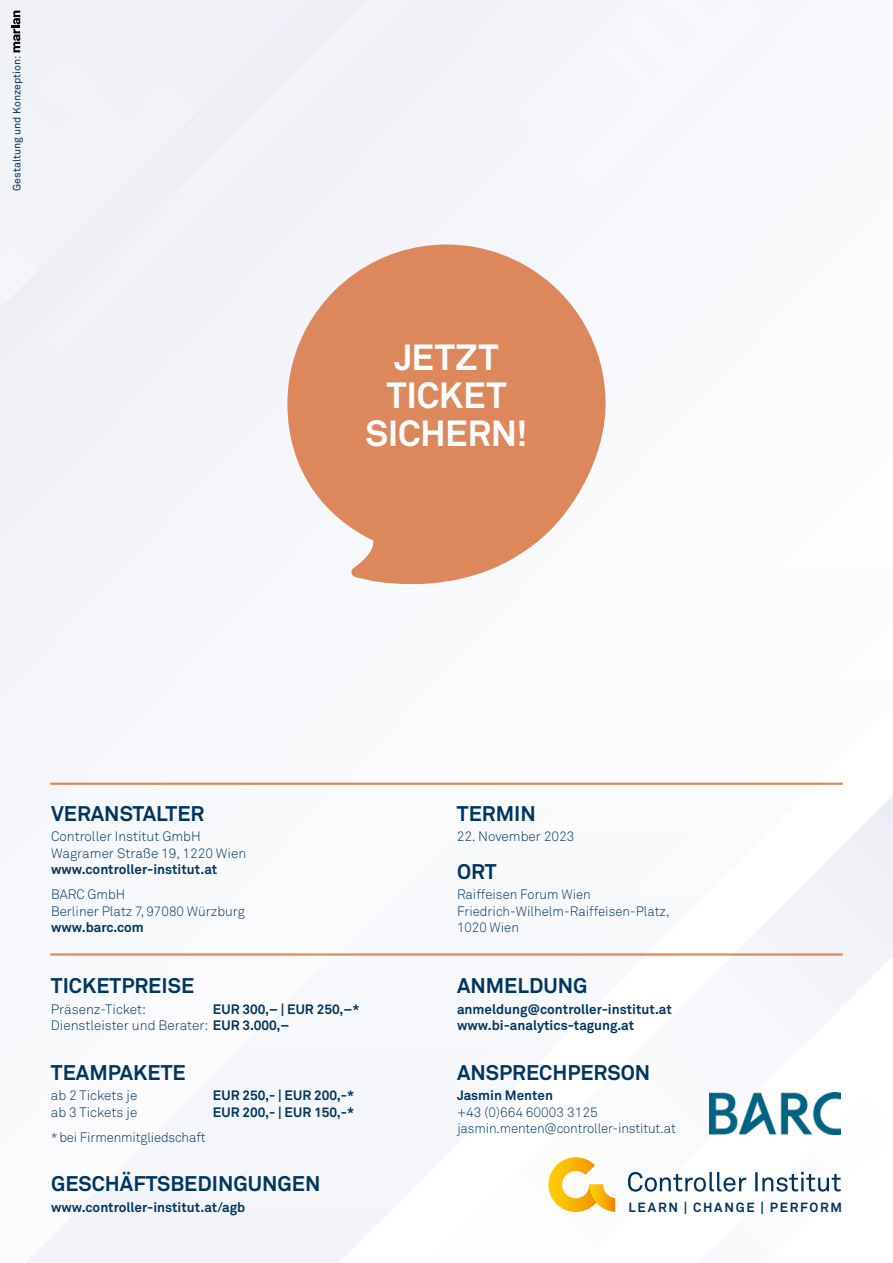
<style>
.page{position:relative;width:893px;height:1263px;background:#fff}
.page>*{position:absolute;margin:0;border:0;box-sizing:border-box;transform-origin:0 0}
.t1{font:700 36px/37.5px "Akkurat Pro";letter-spacing:-.01em;color:#fff;text-align:center}
.t2{font:700 21px "Akkurat Pro";color:#003560}
.t3{font:13.5px/16.5px "Akkurat Light Pro";color:#003560}
.t4{font:700 13.5px/16.5px "Akkurat Pro";color:#003560}
.t5{font:700 13.2px "Akkurat Pro";letter-spacing:.125em;color:#003560}
.t6{font:10.5px "Akkurat Pro";color:#003560}
.s1{font-family:"Akkurat Pro";font-weight:700}
</style>
<div class="page">
<img style="left:0;top:0;width:893px;height:1263px">
<hr style="left:51px;top:782px;width:791px;height:3px;background:#dd885c">
<hr style="left:51px;top:953px;width:791px;height:3px;background:#dd885c">
<svg style="left:11px;top:11px;width:9px;height:41px"></svg>
<svg style="left:287px;top:244px;width:319px;height:344px;fill:#dd885c"></svg>
<svg style="left:628px;top:1172px;width:213px;height:20px"></svg>
<svg style="left:548px;top:1157px;width:67px;height:55px"></svg>
<img style="left:710px;top:1093px;width:131px;height:42px">
<p class="t6" style="left:11px;top:191px;width:136px;rotate:-90deg">Gestaltung und Konzeption:</p>
<h1 class="t1" style="left:365px;top:339px;width:164px">JETZT<br>TICKET<br>SICHERN!</h1>
<h2 class="t2" style="left:51px;top:800px;width:155px">VERANSTALTER</h2>
<p class="t3" style="left:51px;top:829px;width:197px">Controller Institut GmbH<br>Wagramer Straße 19, 1220 Wien</p>
<p class="t4" style="left:51px;top:861px;width:168px">www.controller-institut.at</p>
<p class="t3" style="left:51px;top:887px;width:195px">BARC GmbH<br>Berliner Platz 7, 97080 Würzburg</p>
<p class="t4" style="left:51px;top:919px;width:94px">www.barc.com</p>
<h2 class="t2" style="left:51px;top:972px;width:145px">TICKETPREISE</h2>
<p class="t3" style="left:51px;top:1001px;width:97px">Präsenz-Ticket:</p>
<p class="t4" style="left:213px;top:1001px;width:148px">EUR 300,– | EUR 250,–*</p>
<p class="t3" style="left:51px;top:1017px;width:240px">Dienstleister und Berater: <span class="s1">EUR 3.000,–</span></p>
<h2 class="t2" style="left:51px;top:1059px;width:136px">TEAMPAKETE</h2>
<p class="t3" style="left:51px;top:1087px;width:88px">ab 2 Tickets je</p>
<p class="t4" style="left:213px;top:1087px;width:143px">EUR 250,- | EUR 200,-*</p>
<p class="t3" style="left:51px;top:1104px;width:88px">ab 3 Tickets je</p>
<p class="t4" style="left:213px;top:1104px;width:143px">EUR 200,- | EUR 150,-*</p>
<p class="t3" style="left:51px;top:1129px;width:156px">*bei Firmenmitgliedschaft</p>
<h2 class="t2" style="left:51px;top:1171px;width:271px">GESCHÄFTSBEDINGUNGEN</h2>
<p class="t4" style="left:51px;top:1199px;width:196px">www.controller-institut.at/agb</p>
<h2 class="t2" style="left:457px;top:800px;width:80px">TERMIN</h2>
<p class="t3" style="left:457px;top:829px;width:119px">22. November 2023</p>
<h2 class="t2" style="left:457px;top:858px;width:41px">ORT</h2>
<p class="t3" style="left:457px;top:887px;width:214px">Raiffeisen Forum Wien<br>Friedrich-Wilhelm-Raiffeisen-Platz,<br>1020 Wien</p>
<h2 class="t2" style="left:457px;top:972px;width:132px">ANMELDUNG</h2>
<p class="t4" style="left:457px;top:1001px;width:216px">anmeldung@controller-institut.at www.bi-analytics-tagung.at</p>
<h2 class="t2" style="left:457px;top:1059px;width:195px">ANSPRECHPERSON</h2>
<p class="t4" style="left:457px;top:1087px;width:97px">Jasmin Menten</p>
<p class="t3" style="left:457px;top:1104px;width:220px">+43 (0)664 60003 3125 jasmin.menten@controller-institut.at</p>
<p class="t5" style="left:629px;top:1199px;width:215px">LEARN | CHANGE | PERFORM</p>
</div>
